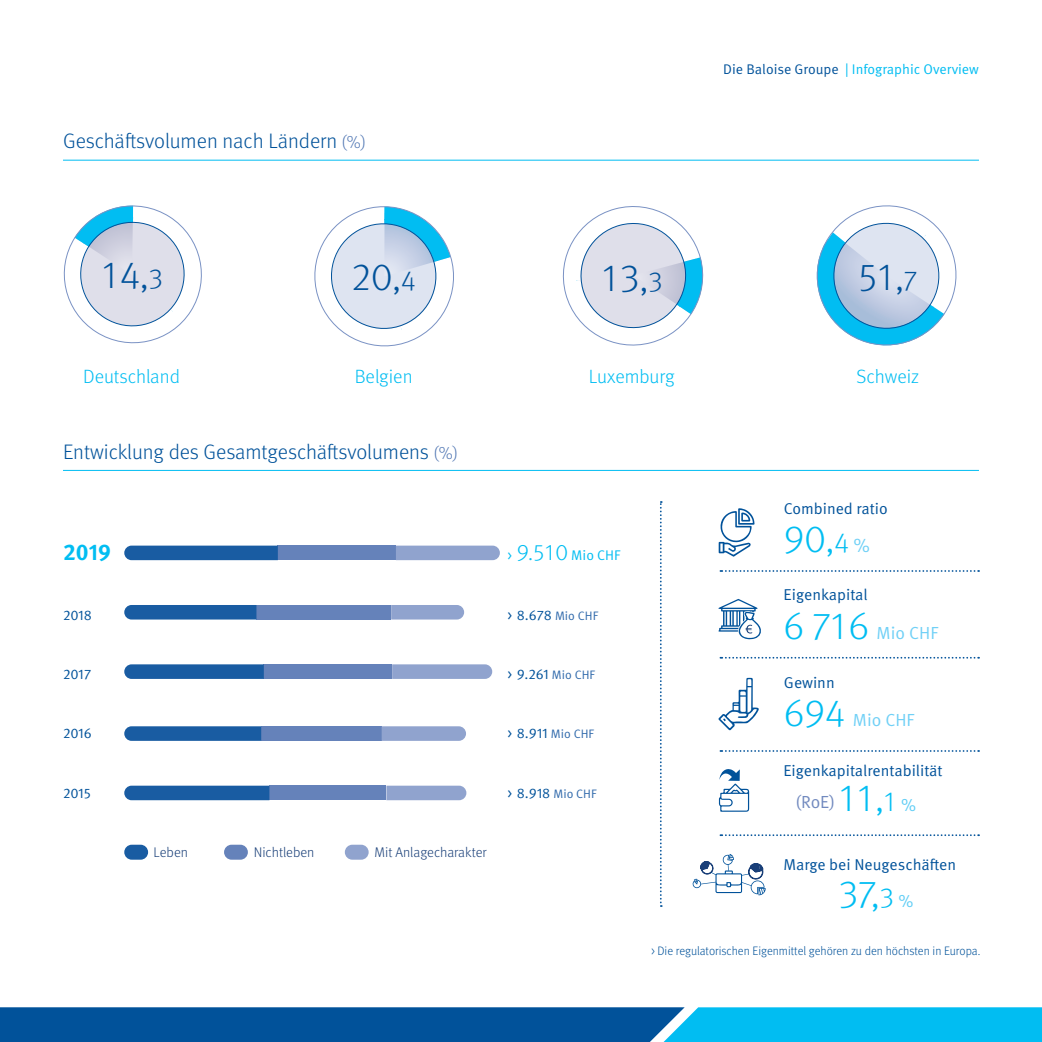
<style>
.page{position:relative;width:1042px;height:1042px;background:#fff}
.page>*{position:absolute;margin:0;border:0;box-sizing:border-box;transform-origin:0 0}
.t1{font:300 38.5px "Meta Pro";color:#01529a}
.t2{font:300 38.5px "Meta Pro";color:#01bdf2}
.t3{font:700 22.75px "Meta Pro";color:#01bdf2}
.t4{font:300 21px "Meta Pro";letter-spacing:-.005em;color:#01529a}
.t5{font:300 19.25px "Meta Pro";color:#01bdf2}
.t6{font:17.5px "Meta Pro Norm";color:#70d0f6}
.t7{font:17.5px "Meta Pro Norm";color:#728abf}
.t8{font:15.75px "Meta Pro Norm";color:#01529a}
.t9{font:14px "Meta Pro Norm";color:#01529a}
.t10{font:14px "Meta Pro Norm";color:#01bdf2}
.t11{font:300 14px "Meta Pro";color:#193f78}
.t12{font:300 12.25px "Meta Pro";color:#01529a}
.s1{font-size:17.5px;color:#4d74b2}
.s2{color:#01529a}
.s3{font-size:28px}
.s4{font-size:13.65px}
.s5{font-family:"Meta Pro";font-weight:300;font-size:22.75px}
.s6{font-size:12.25px;color:#2e68aa}
.s7{font-family:"Meta Pro Norm";font-weight:400;font-size:19.25px;color:#70d0f6}
.s8{font-family:"Meta Pro";font-weight:300;font-size:38.5px;color:#01bdf2}
.s9{font-family:"Meta Pro";font-weight:300;font-size:28px;color:#01bdf2}
.s10{color:#60cdf5}
.s11{font-family:"Meta Pro Norm";font-weight:400;font-size:17.5px;color:#60cdf5}
</style>
<div class="page">
<svg style="left:660px;top:501px;width:2px;height:406px"></svg>
<svg style="left:720px;top:834px;width:259px;height:2px"></svg>
<svg style="left:720px;top:570px;width:259px;height:2px"></svg>
<svg style="left:720px;top:657px;width:259px;height:1px"></svg>
<svg style="left:720px;top:750px;width:259px;height:2px"></svg>
<svg style="left:718px;top:508px;width:36px;height:48px"></svg>
<svg style="left:718px;top:599px;width:43px;height:41px"></svg>
<svg style="left:718px;top:678px;width:41px;height:52px"></svg>
<svg style="left:719px;top:769px;width:30px;height:43px"></svg>
<hr style="left:63px;top:470px;width:916px;height:1px;background:#01bdf2">
<div style="left:278px;top:545px;width:118px;height:15px;background:#6582ba"></div>
<svg style="left:124px;top:545px;width:154px;height:15px;background:#2564a6"></svg>
<svg style="left:396px;top:545px;width:104px;height:15px;background:#96a8d0"></svg>
<div style="left:256px;top:605px;width:135px;height:14px;background:#6582ba"></div>
<div style="left:124px;top:605px;width:132px;height:14px;background:#195ca2"></div>
<svg style="left:391px;top:605px;width:73px;height:14px"></svg>
<div style="left:264px;top:664px;width:128px;height:15px;background:#6582ba"></div>
<svg style="left:124px;top:664px;width:140px;height:15px;background:#2262a5"></svg>
<svg style="left:392px;top:664px;width:100px;height:15px"></svg>
<div style="left:261px;top:726px;width:121px;height:15px;background:#6582ba"></div>
<svg style="left:124px;top:726px;width:137px;height:15px;background:#2262a5"></svg>
<svg style="left:382px;top:726px;width:84px;height:15px"></svg>
<div style="left:269px;top:785px;width:117px;height:15px;background:#6582ba"></div>
<svg style="left:124px;top:785px;width:145px;height:15px;background:#2665a7"></svg>
<svg style="left:386px;top:785px;width:80px;height:15px"></svg>
<div style="left:124px;top:845px;width:24px;height:14px;background:#195ca2;border-radius:7px"></div>
<div style="left:224px;top:845px;width:24px;height:14px;background:#6582ba;border-radius:7px"></div>
<div style="left:345px;top:845px;width:24px;height:14px;background:#90a3ce;border-radius:7px"></div>
<svg style="left:0;top:1007px;width:1042px;height:35px;background:#067aba"></svg>
<svg style="left:692px;top:854px;width:74px;height:41px"></svg>
<hr style="left:63px;top:160px;width:916px;height:1px;background:#01bdf2">
<svg style="left:562px;top:206px;width:142px;height:140px"></svg>
<svg style="left:314px;top:206px;width:140px;height:141px"></svg>
<svg style="left:63px;top:205px;width:139px;height:139px"></svg>
<svg style="left:816px;top:205px;width:141px;height:141px"></svg>
<p class="t4" style="left:63px;top:126px;width:304px">Geschäftsvolumen nach Ländern <span class="s1">(%)</span></p>
<p class="t10" style="left:723px;top:58px;width:257px"><span class="s2">Die Baloise Groupe</span> | Infographic Overview</p>
<p class="t1" style="left:102px;top:247px;width:63px">14,<span class="s3">3</span></p>
<p class="t1" style="left:351px;top:248px;width:66px">20,<span class="s3">4</span></p>
<p class="t1" style="left:602px;top:250px;width:62px">13,<span class="s3">3</span></p>
<p class="t1" style="left:858px;top:249px;width:60px">51,<span class="s3">7</span></p>
<p class="t5" style="left:83px;top:363px;width:98px">Deutschland</p>
<p class="t5" style="left:355px;top:363px;width:59px">Belgien</p>
<p class="t5" style="left:589px;top:363px;width:87px">Luxemburg</p>
<p class="t5" style="left:856px;top:363px;width:64px">Schweiz</p>
<p class="t4" style="left:63px;top:436px;width:396px">Entwicklung des Gesamtgeschäftsvolumens <span class="s1">(%)</span></p>
<p class="t3" style="left:63px;top:534px;width:50px">2019</p>
<p class="t10" style="left:508px;top:545px;width:114px"><span class="s4">&gt;</span> <span class="s5">9.510</span> Mio CHF</p>
<p class="t9" style="left:63px;top:604px;width:30px">2018</p>
<p class="t9" style="left:508px;top:604px;width:92px">&gt; 8.678 <span class="s6">Mio CHF</span></p>
<p class="t9" style="left:63px;top:663px;width:30px">2017</p>
<p class="t9" style="left:508px;top:663px;width:89px">&gt; 9.261 <span class="s6">Mio CHF</span></p>
<p class="t9" style="left:63px;top:723px;width:30px">2016</p>
<p class="t9" style="left:508px;top:723px;width:88px">&gt; 8.911 <span class="s6">Mio CHF</span></p>
<p class="t9" style="left:63px;top:782px;width:29px">2015</p>
<p class="t9" style="left:508px;top:782px;width:90px">&gt; 8.918 <span class="s6">Mio CHF</span></p>
<p class="t11" style="left:154px;top:842px;width:36px">Leben</p>
<p class="t11" style="left:254px;top:842px;width:62px">Nichtleben</p>
<p class="t11" style="left:374px;top:842px;width:114px">Mit Anlagecharakter</p>
<p class="t8" style="left:784px;top:496px;width:105px">Combined ratio</p>
<p class="t2" style="left:784px;top:511px;width:87px">90,<span class="s3">4</span> <span class="s7">%</span></p>
<p class="t8" style="left:783px;top:583px;width:86px">Eigenkapital</p>
<p class="t6" style="left:783px;top:619px;width:156px"><span class="s8">6 716</span> Mio CHF</p>
<p class="t8" style="left:784px;top:670px;width:52px">Gewinn</p>
<p class="t6" style="left:784px;top:707px;width:132px"><span class="s8">694</span> Mio CHF</p>
<p class="t8" style="left:783px;top:758px;width:161px">Eigenkapitalrentabilität</p>
<p class="t7" style="left:795px;top:788px;width:122px">(RoE) <span class="s8">11,</span><span class="s9">1</span> <span class="s10">%</span></p>
<p class="t8" style="left:783px;top:853px;width:174px">Marge bei Neugeschäften</p>
<p class="t2" style="left:838px;top:866px;width:76px">37,<span class="s3">3</span> <span class="s11">%</span></p>
<p class="t12" style="left:651px;top:942px;width:331px">&gt; Die regulatorischen Eigenmittel gehören zu den höchsten in Europa.</p>
</div>
